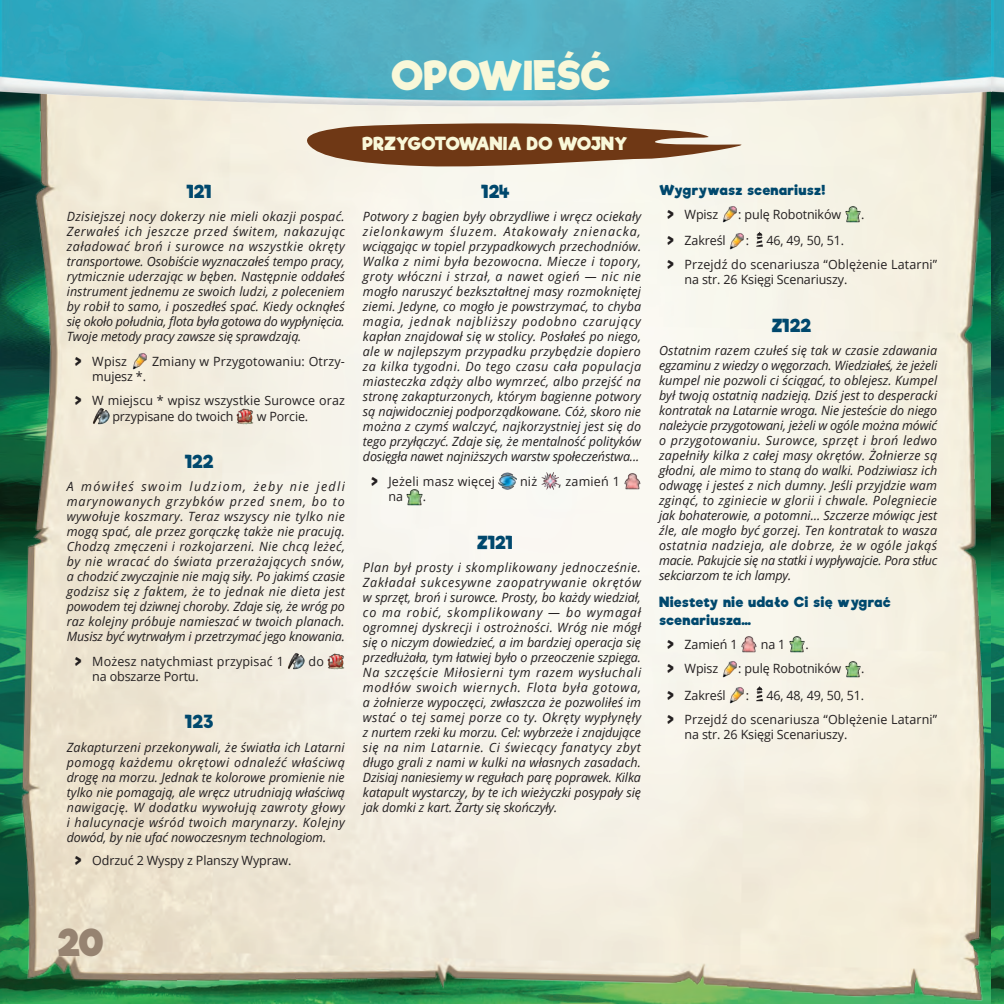
<style>
.page{position:relative;width:1004px;height:1004px;background:#fff}
.page>*{position:absolute;margin:0;border:0;box-sizing:border-box;transform-origin:0 0}
.t1{font:700 39px "Riffic";letter-spacing:-.01em;color:#f9f8d9}
.t2{font:700 36px "Riffic";color:#968371}
.LOG{font:18px "Riffic";color:#00486d}
.small_header_riff{font:700 17.4px "Riffic";letter-spacing:-.01em;color:#f9f8d9}
.Styl_akapitowy_1base{font:700 13.5px/18px "Riffic";letter-spacing:.01em;color:#00486d}
.paragrafy_fluff{font:italic 12.75px/15px "Open Sans";letter-spacing:-.01em;color:#231f20;text-align:justify}
.t3{font:12.75px/15.3px "Open Sans";letter-spacing:.01em;color:#231f20}
.t4{font:12.75px "Open Sans";letter-spacing:-.01em;color:#231f20}
.s1{font-family:"Riffic"}
</style>
<div class="page">
<img style="left:0;top:175px;width:1003px;height:828px">
<img style="left:131px;top:352px;width:17px;height:17px">
<img style="left:92px;top:407px;width:17px;height:17px">
<img style="left:236px;top:407px;width:18px;height:17px">
<img style="left:287px;top:652px;width:18px;height:17px">
<img style="left:328px;top:652px;width:17px;height:17px">
<img style="left:499px;top:472px;width:17px;height:17px">
<img style="left:541px;top:472px;width:17px;height:17px">
<img style="left:624px;top:472px;width:17px;height:17px">
<img style="left:406px;top:488px;width:17px;height:17px">
<img style="left:721px;top:206px;width:17px;height:17px">
<img style="left:844px;top:206px;width:17px;height:17px">
<img style="left:728px;top:232px;width:17px;height:17px">
<svg style="left:756px;top:232px;width:6px;height:15px"></svg>
<img style="left:740px;top:635px;width:17px;height:18px">
<img style="left:788px;top:635px;width:17px;height:18px">
<img style="left:721px;top:660px;width:17px;height:17px">
<img style="left:844px;top:660px;width:17px;height:17px">
<img style="left:728px;top:686px;width:17px;height:17px">
<svg style="left:756px;top:686px;width:6px;height:15px"></svg>
<img style="left:0;top:0;width:1003px;height:175px">
<h1 class="t1" style="left:390px;top:51px;width:222px">OPOWIEŚĆ</h1>
<p class="LOG" style="left:187px;top:180px;width:27px">121</p>
<p class="paragrafy_fluff" style="left:67px;top:209px;width:280px">Dzisiejszej nocy dokerzy nie mieli okazji pospać.<br>Zerwałeś ich jeszcze przed świtem, nakazując załadować broń i surowce na wszystkie okręty transportowe. Osobiście wyznaczałeś tempo pracy, rytmicznie uderzając w bęben. Następnie oddałeś instrument jednemu ze swoich ludzi, z poleceniem by robił to samo, i poszedłeś spać. Kiedy ocknąłeś się około południa, flota była gotowa do wypłynięcia.<br>Twoje metody pracy zawsze się sprawdzają.</p>
<p class="t3" style="left:75px;top:353px;width:53px"><span class="s1">&gt;</span> Wpisz</p>
<p class="t3" style="left:152px;top:353px;width:194px">Zmiany w Przygotowaniu: Otrzy-</p>
<p class="t3" style="left:92px;top:368px;width:55px">mujesz *.</p>
<p class="t3" style="left:112px;top:392px;width:234px;line-height:15.8px;text-indent:-37px"><span class="s1">&gt;</span> W miejscu * wpisz wszystkie Surowce oraz przypisane do twoich</p>
<p class="t3" style="left:257px;top:408px;width:53px">w Porcie.</p>
<p class="LOG" style="left:185px;top:450px;width:30px">122</p>
<p class="paragrafy_fluff" style="left:67px;top:478px;width:280px">A mówiłeś swoim ludziom, żeby nie jedli marynowanych grzybków przed snem, bo to wywołuje koszmary. Teraz wszyscy nie tylko nie mogą spać, ale przez gorączkę także nie pracują.<br>Chodzą zmęczeni i rozkojarzeni. Nie chcą leżeć, by nie wracać do świata przerażających snów, a chodzić zwyczajnie nie mają siły. Po jakimś czasie godzisz się z faktem, że to jednak nie dieta jest powodem tej dziwnej choroby. Zdaje się, że wróg po raz kolejny próbuje namieszać w twoich planach.<br>Musisz być wytrwałym i przetrzymać jego knowania.</p>
<p class="t3" style="left:75px;top:653px;width:210px"><span class="s1">&gt;</span> Możesz natychmiast przypisać 1</p>
<p class="t3" style="left:308px;top:653px;width:17px">do</p>
<p class="t4" style="left:92px;top:667px;width:108px">na obszarze Portu.</p>
<p class="LOG" style="left:185px;top:710px;width:30px">123</p>
<p class="paragrafy_fluff" style="left:67px;top:739px;width:280px">Zakapturzeni przekonywali, że światła ich Latarni pomogą każdemu okrętowi odnaleźć właściwą drogę na morzu. Jednak te kolorowe promienie nie tylko nie pomagają, ale wręcz utrudniają właściwą nawigację. W dodatku wywołują zawroty głowy i halucynacje wśród twoich marynarzy. Kolejny dowód, by nie ufać nowoczesnym technologiom.</p>
<p class="t4" style="left:75px;top:852px;width:218px"><span class="s1">&gt;</span> Odrzuć 2 Wyspy z Planszy Wypraw.</p>
<p class="small_header_riff" style="left:362px;top:133px;width:267px">PRZYGOTOWANIA DO WOJNY</p>
<p class="LOG" style="left:481px;top:180px;width:30px">124</p>
<p class="paragrafy_fluff" style="left:363px;top:209px;width:280px">Potwory z bagien były obrzydliwe i wręcz ociekały zielonkawym śluzem. Atakowały znienacka, wciągając w topiel przypadkowych przechodniów.<br>Walka z nimi była bezowocna. Miecze i topory, groty włóczni i strzał, a nawet ogień — nic nie mogło naruszyć bezkształtnej masy rozmokniętej ziemi. Jedyne, co mogło je powstrzymać, to chyba magia, jednak najbliższy podobno czarujący kapłan znajdował się w stolicy. Posłałeś po niego, ale w najlepszym przypadku przybędzie dopiero za kilka tygodni. Do tego czasu cała populacja miasteczka zdąży albo wymrzeć, albo przejść na stronę zakapturzonych, którym bagienne potwory są najwidoczniej podporządkowane. Cóż, skoro nie można z czymś walczyć, najkorzystniej jest się do tego przyłączyć. Zdaje się, że mentalność polityków dosięgła nawet najniższych warstw społeczeństwa...</p>
<p class="t3" style="left:371px;top:473px;width:125px"><span class="s1">&gt;</span> Jeżeli masz więcej</p>
<p class="t3" style="left:520px;top:473px;width:19px">niż</p>
<p class="t3" style="left:558px;top:473px;width:63px">, zamień 1</p>
<p class="t3" style="left:388px;top:489px;width:16px">na</p>
<p class="t3" style="left:423px;top:489px;width:5px">.</p>
<p class="LOG" style="left:477px;top:531px;width:37px">Z121</p>
<p class="paragrafy_fluff" style="left:363px;top:559px;width:280px">Plan był prosty i skomplikowany jednocześnie.<br>Zakładał sukcesywne zaopatrywanie okrętów w sprzęt, broń i surowce. Prosty, bo każdy wiedział, co ma robić, skomplikowany — bo wymagał ogromnej dyskrecji i ostrożności. Wróg nie mógł się o niczym dowiedzieć, a im bardziej operacja się przedłużała, tym łatwiej było o przeoczenie szpiega.<br>Na szczęście Miłosierni tym razem wysłuchali modłów swoich wiernych. Flota była gotowa, a żołnierze wypoczęci, zwłaszcza że pozwoliłeś im wstać o tej samej porze co ty. Okręty wypłynęły z nurtem rzeki ku morzu. Cel: wybrzeże i znajdujące się na nim Latarnie. Ci świecący fanatycy zbyt długo grali z nami w kulki na własnych zasadach.<br>Dzisiaj naniesiemy w regułach parę poprawek. Kilka katapult wystarczy, by te ich wieżyczki posypały się jak domki z kart. Żarty się skończyły.</p>
<p class="Styl_akapitowy_1base" style="left:659px;top:181px;width:168px">Wygrywasz scenariusz!</p>
<p class="t3" style="left:667px;top:206px;width:52px"><span class="s1">&gt;</span> Wpisz</p>
<p class="t4" style="left:738px;top:205px;width:104px">: pulę Robotników</p>
<p class="t3" style="left:861px;top:206px;width:5px">.</p>
<p class="t4" style="left:667px;top:232px;width:60px"><span class="s1">&gt;</span> Zakreśl</p>
<p class="t3" style="left:745px;top:233px;width:5px">:</p>
<p class="t3" style="left:766px;top:233px;width:79px">46, 49, 50, 51.</p>
<p class="t3" style="left:684px;top:256px;width:254px;text-indent:-17px"><span class="s1">&gt;</span> Przejdź do scenariusza “Oblężenie Latarni” na str. 26 Księgi Scenariuszy.</p>
<p class="LOG" style="left:772px;top:314px;width:41px">Z122</p>
<p class="paragrafy_fluff" style="left:659px;top:342px;width:280px">Ostatnim razem czułeś się tak w czasie zdawania egzaminu z wiedzy o węgorzach. Wiedziałeś, że jeżeli kumpel nie pozwoli ci ściągać, to oblejesz. Kumpel był twoją ostatnią nadzieją. Dziś jest to desperacki kontratak na Latarnie wroga. Nie jesteście do niego należycie przygotowani, jeżeli w ogóle można mówić o przygotowaniu. Surowce, sprzęt i broń ledwo zapełniły kilka z całej masy okrętów. Żołnierze są głodni, ale mimo to staną do walki. Podziwiasz ich odwagę i jesteś z nich dumny. Jeśli przyjdzie wam zginąć, to zginiecie w glorii i chwale. Polegniecie jak bohaterowie, a potomni… Szczerze mówiąc jest źle, ale mogło być gorzej. Ten kontratak to wasza ostatnia nadzieja, ale dobrze, że w ogóle jakąś macie. Pakujcie się na statki i wypływajcie. Pora stłuc sekciarzom te ich lampy.</p>
<p class="Styl_akapitowy_1base" style="left:659px;top:593px;width:233px">Niestety nie udało Ci się wygrać scenariusza…</p>
<p class="t3" style="left:667px;top:636px;width:72px"><span class="s1">&gt;</span> Zamień 1</p>
<p class="t3" style="left:760px;top:636px;width:26px">na 1</p>
<p class="t3" style="left:805px;top:636px;width:5px">.</p>
<p class="t3" style="left:667px;top:660px;width:52px"><span class="s1">&gt;</span> Wpisz</p>
<p class="t4" style="left:738px;top:660px;width:104px">: pulę Robotników</p>
<p class="t3" style="left:861px;top:660px;width:5px">.</p>
<p class="t4" style="left:667px;top:686px;width:60px"><span class="s1">&gt;</span> Zakreśl</p>
<p class="t3" style="left:745px;top:687px;width:5px">:</p>
<p class="t3" style="left:766px;top:687px;width:99px">46, 48, 49, 50, 51.</p>
<p class="t3" style="left:684px;top:711px;width:254px;text-indent:-17px"><span class="s1">&gt;</span> Przejdź do scenariusza “Oblężenie Latarni” na str. 26 Księgi Scenariuszy.</p>
<p class="t2" style="left:58px;top:920px;width:48px">20</p>
</div>
